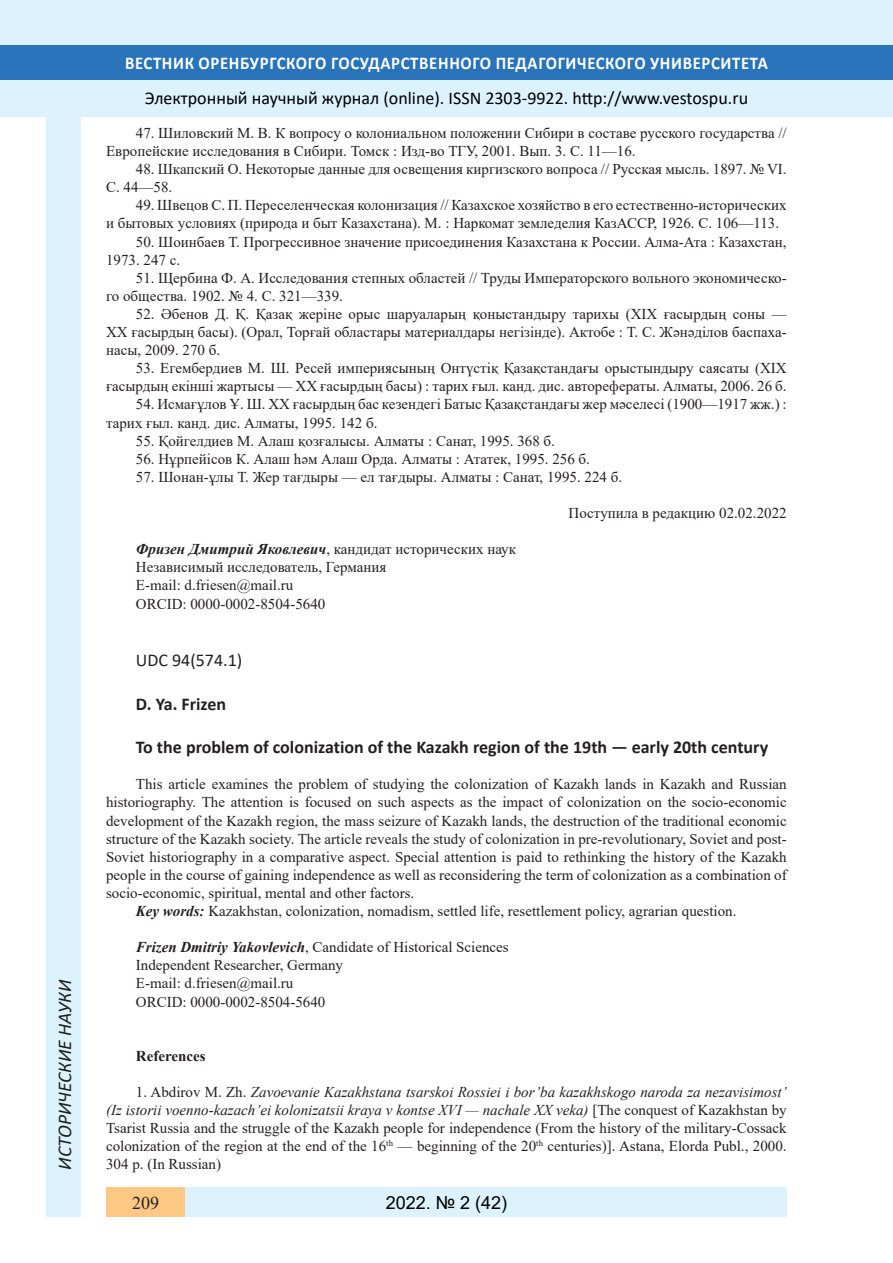
<style>
.page{position:relative;width:893px;height:1263px;background:#fff}
.page>*{position:absolute;margin:0;border:0;box-sizing:border-box;transform-origin:0 0}
.t1{font:italic 19.5px "Calibri";color:#231f20}
.Заголовок_2{font:700 18px "Calibri";color:#231f20}
.t2{font:18px "Calibri";color:#000}
.t3{font:700 18px "Calibri";letter-spacing:.04em;color:#fff;scale:.93 1}
.Заголовок_2-2{font:18px "Calibri";color:#231f20}
.t4{font:18px "Arial";color:#000}
.t5{font:700 18px "Book Antiqua";color:#000}
.t6{font:18px "Times New Roman";color:#231f20}
.литература{font:15px/18.1px "Times New Roman";color:#231f20}
.литература-2{font:700 15px "Times New Roman";color:#231f20}
.s1{font-weight:700;font-style:italic}
.s2{font-style:italic}
</style>
<div class="page">
<div style="left:0;top:0;width:893px;height:116px;background:#dcf2fc"></div>
<div style="left:0;top:45px;width:893px;height:34px;background:#2873ba"></div>
<div style="left:47px;top:116px;width:34px;height:1101px;background:#dcf2fc"></div>
<div style="left:106px;top:1188px;width:681px;height:29px;background:#dcf2fc"></div>
<div style="left:106px;top:1188px;width:79px;height:29px;background:#fdc784"></div>
<h1 class="t1" style="left:51px;top:1179px;width:279px;rotate:-90deg">03.00.00 БИОЛОГИЧЕСКИЕ НАУКИ</h1>
<h1 class="t1" style="left:51px;top:1170px;width:192px;rotate:-90deg">ИСТОРИЧЕСКИЕ НАУКИ</h1>
<p class="t3" style="left:125px;top:50px;width:693px">ВЕСТНИК ОРЕНБУРГСКОГО ГОСУДАРСТВЕННОГО ПЕДАГОГИЧЕСКОГО УНИВЕРСИТЕТА</p>
<p class="t2" style="left:145px;top:85px;width:605px">Электронный научный журнал (online). ISSN 2303-9922. http://www.vestospu.ru</p>
<p class="t2" style="left:388px;top:85px;width:13px">O</p>
<p class="t2" style="left:583px;top:85px;width:13px">t</p>
<p class="t2" style="left:583px;top:85px;width:13px">t</p>
<p class="литература" style="left:106px;top:123px;width:682px;text-indent:30px">47. Шиловский М. В. К вопросу о колониальном положении Сибири в составе русского государства //<br>Европейские исследования в Сибири. Томск : Изд-во ТГУ, 2001. Вып. 3. С. 11—16.</p>
<p class="литература" style="left:106px;top:160px;width:682px;text-indent:30px">48. Шкапский О. Некоторые данные для освещения киргизского вопроса // Русская мысль. 1897. № VI.<br>С. 44—58.</p>
<p class="литература" style="left:106px;top:196px;width:682px;text-indent:30px">49. Швецов С. П. Переселенческая колонизация // Казахское хозяйство в его естественно-исторических и бытовых условиях (природа и быт Казахстана). М. : Наркомат земледелия КазАССР, 1926. С. 106—113.</p>
<p class="литература" style="left:106px;top:232px;width:682px;text-indent:30px">50. Шоинбаев Т. Прогрессивное значение присоединения Казахстана к России. Алма-Ата : Казахстан,<br>1973. 247 с.</p>
<p class="литература" style="left:106px;top:268px;width:682px;text-indent:30px">51. Щербина Ф. А. Исследования степных областей // Труды Императорского вольного экономическо&shy;го общества. 1902. № 4. С. 321—339.</p>
<p class="литература" style="left:106px;top:304px;width:682px;text-align:justify;text-indent:30px">52. Әбенов Д. Қ. Қазақ жеріне орыс шаруаларың қоныстандыру тарихы (XIX ғасырдың соны — ХХ ғасырдың басы). (Орал, Торғай областары материалдары негізінде). Актобе : Т. С. Жәнәділов баспаха&shy;насы, 2009. 270 б.</p>
<p class="литература" style="left:106px;top:359px;width:682px;text-align:right">53. Егембердиев М. Ш. Ресей империясының Онтүстіқ Қазақстандағы орыстындыру саясаты (XIX ғасырдың екінші жартысы — ХХ ғасырдың басы) : тарих ғыл. канд. дис. авторефераты. Алматы, 2006. 26 б.</p>
<p class="литература" style="left:106px;top:395px;width:682px;text-indent:30px">54. Исмағұлов Ұ. Ш. ХХ ғасырдың бас кезендегі Батыс Қазақстандағы жер мәселесі (1900—1917 жж.) : тарих ғыл. канд. дис. Алматы, 1995. 142 б.</p>
<p class="литература" style="left:136px;top:431px;width:421px">55. Қойгелдиев М. Алаш қозғалысы. Алматы : Санат, 1995. 368 б.</p>
<p class="литература" style="left:136px;top:449px;width:456px">56. Нұрпейісов К. Алаш һәм Алаш Орда. Алматы : Ататек, 1995. 256 б.</p>
<p class="литература" style="left:136px;top:467px;width:488px">57. Шонан-ұлы Т. Жер тағдыры — ел тағдыры. Алматы : Санат, 1995. 224 б.</p>
<p class="литература" style="left:569px;top:503px;width:220px">Поступила в редакцию 02.02.2022</p>
<p class="литература" style="left:136px;top:540px;width:382px"><span class="s1">Фризен Дмитрий Яковлевич</span>, кандидат исторических наук</p>
<p class="литература" style="left:136px;top:558px;width:252px">Независимый исследователь, Германия</p>
<p class="литература" style="left:136px;top:576px;width:159px">E-mail: d.friesen@mail.ru</p>
<p class="литература" style="left:136px;top:594px;width:191px">ORCID: 0000-0002-8504-5640</p>
<p class="Заголовок_2-2" style="left:136px;top:648px;width:108px">UDC 94(574.1)</p>
<p class="Заголовок_2" style="left:136px;top:691px;width:92px">D. Ya. Frizen</p>
<p class="Заголовок_2" style="left:136px;top:734px;width:634px">To the problem of colonization of the Kazakh region of the 19th — early 20th century</p>
<p class="литература" style="left:106px;top:775px;width:682px;text-align:justify;text-indent:30px">This article examines the problem of studying the colonization of Kazakh lands in Kazakh and Russian historiography. The attention is focused on such aspects as the impact of colonization on the socio-economic development of the Kazakh region, the mass seizure of Kazakh lands, the destruction of the traditional economic structure of the Kazakh society. The article reveals the study of colonization in pre-revolutionary, Soviet and post-Soviet historiography in a comparative aspect. Special attention is paid to rethinking the history of the Kazakh people in the course of gaining independence as well as reconsidering the term of colonization as a combination of socio-economic, spiritual, mental and other factors.</p>
<p class="литература" style="left:136px;top:901px;width:602px"><span class="s1">Key words:</span> Kazakhstan, colonization, nomadism, settled life, resettlement policy, agrarian question.</p>
<p class="литература" style="left:136px;top:938px;width:374px"><span class="s1">Frizen Dmitriy Yakovlevich</span>, Candidate of Historical Sciences</p>
<p class="литература" style="left:136px;top:956px;width:209px">Independent Researcher, Germany</p>
<p class="литература" style="left:136px;top:974px;width:159px">E-mail: d.friesen@mail.ru</p>
<p class="литература" style="left:136px;top:992px;width:191px">ORCID: 0000-0002-8504-5640</p>
<p class="литература-2" style="left:136px;top:1045px;width:71px">References</p>
<p class="литература" style="left:106px;top:1082px;width:682px;text-align:justify;text-indent:30px">1. Abdirov M. Zh. <span class="s2">Zavoevanie Kazakhstana tsarskoi Rossiei i bor’ba kazakhskogo naroda za nezavisimost’ (Iz istorii voenno-kazach’ei kolonizatsii kraya v kontse XVI — nachale XX veka)</span> [The conquest of Kazakhstan by Tsarist Russia and the struggle of the Kazakh people for independence (From the history of the military-Cossack colonization of the region at the end of the 16<sup>th</sup> — beginning of the 20<sup>th</sup> centuries)]. Astana, Elorda Publ., 2000.<br>304 p. (In Russian)</p>
<p class="t5" style="left:390px;top:1190px;width:37px">2018</p>
<p class="t5" style="left:460px;top:1190px;width:45px">1 25)</p>
<p class="t4" style="left:386px;top:1190px;width:123px">2022. № 2 (42)</p>
<p class="t6" style="left:132px;top:1190px;width:28px">209</p>
<p class="t5" style="left:488px;top:1190px;width:10px">6</p>
</div>
